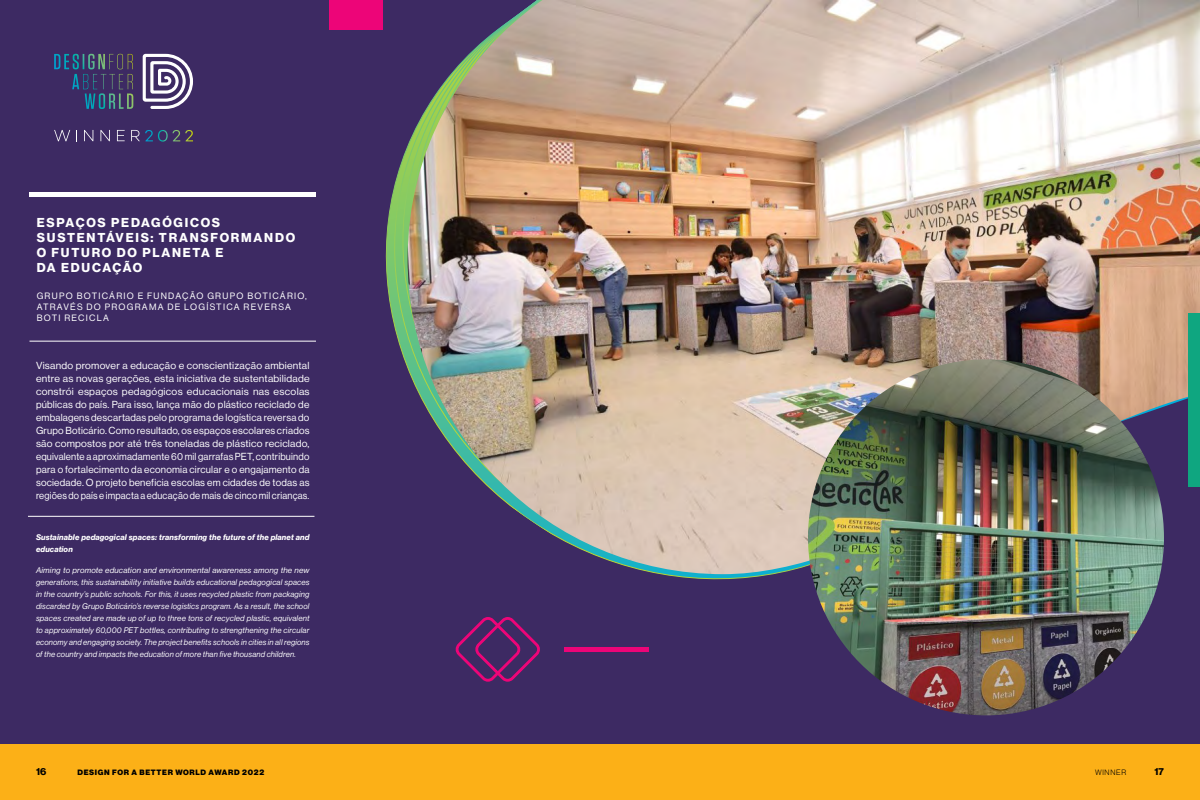
<style>
.page{position:relative;width:1200px;height:800px;background:#3d2a63}
.page>*{position:absolute;margin:0;border:0;box-sizing:border-box;transform-origin:0 0}
.t1{font:12.7px/15.2px "N Haas Grotesk DS Pro 75 Bd";letter-spacing:.14em;color:#fff}
.t2{font:10px/13px "N Haas Grotesk DS Pro 55 Rg";letter-spacing:.02em;color:#fff;text-align:justify;scale:1.04 1}
.t3{font:10px "N Haas Grotesk DS Pro 75 Bd";color:#000}
.t4{font:9px/10.8px "N Haas Grotesk DS Pro 55 Rg";letter-spacing:.14em;color:#fff}
.t5{font:8px/11.9px "N Haas Grotesk DS Pro 56 It";letter-spacing:.02em;color:#fff;text-align:justify;scale:1.05 1}
.t6{font:8px/11.9px "N Haas Grotesk DS Pro 76 Bd It";letter-spacing:.02em;color:#fff}
.t7{font:7.6px "N Haas Grotesk DS Pro 95 Blk";letter-spacing:.09em;color:#000}
.t8{font:7.6px "N Haas Grotesk DS Pro 45 Lt";letter-spacing:.09em;color:#000}
</style>
<div class="page">
<div style="left:0;top:744px;width:1200px;height:56px;background:#fcb017"></div>
<img style="left:408px;top:0;width:792px;height:574px">
<img style="left:808px;top:359px;width:356px;height:356px;border-radius:178px">
<svg style="left:54px;top:54px;width:79px;height:35px"></svg>
<svg style="left:143px;top:54px;width:50px;height:55px"></svg>
<svg style="left:54px;top:130px;width:16px;height:11px"></svg>
<svg style="left:84px;top:130px;width:9px;height:11px"></svg>
<svg style="left:100px;top:130px;width:10px;height:11px"></svg>
<svg style="left:117px;top:130px;width:8px;height:11px"></svg>
<svg style="left:131px;top:130px;width:62px;height:12px"></svg>
<hr style="left:564px;top:647px;width:84px;height:4px;background:#ed0578">
<div style="left:30px;top:192px;width:286px;height:5px;background:#fff"></div>
<svg style="left:455px;top:617px;width:85px;height:65px"></svg>
<div style="left:1188px;top:313px;width:12px;height:174px;background:#0fa680"></div>
<div style="left:330px;top:0;width:53px;height:30px;background:#ed0578"></div>
<hr style="left:28px;top:516px;width:286px;height:1px;background:#fff">
<hr style="left:30px;top:341px;width:286px;height:1px;background:#fff">
<p class="t1" style="left:37px;top:215px;width:260px">ESPAÇOS PEDAGÓGICOS<br>SUSTENTÁVEIS: TRANSFORMANDO<br>O FUTURO DO PLANETA E<br>DA EDUCAÇÃO</p>
<p class="t4" style="left:37px;top:291px;width:272px">GRUPO BOTICÁRIO E FUNDAÇÃO GRUPO BOTICÁRIO,<br>ATRAVÉS DO PROGRAMA DE LOGÍSTICA REVERSA<br>BOTI RECICLA</p>
<p class="t2" style="left:36px;top:359px;width:265px">Visando promover a educação e conscientização ambiental entre as novas gerações, esta iniciativa de sustentabilidade constrói espaços pedagógicos educacionais nas escolas públicas do país. Para isso, lança mão do plástico reciclado de embalagens descartadas pelo programa de logística reversa do Grupo Boticário. Como resultado, os espaços escolares criados são compostos por até três toneladas de plástico reciclado, equivalente a aproximadamente 60 mil garrafas PET, contribuindo para o fortalecimento da economia circular e o engajamento da sociedade. O projeto beneficia escolas em cidades de todas as regiões do país e impacta a educação de mais de cinco mil crianças.</p>
<p class="t6" style="left:36px;top:532px;width:275px">Sustainable pedagogical spaces: transforming the future of the planet and education</p>
<p class="t5" style="left:36px;top:565px;width:262px">Aiming to promote education and environmental awareness among the new generations, this sustainability initiative builds educational pedagogical spaces in the country’s public schools. For this, it uses recycled plastic from packaging discarded by Grupo Boticário’s reverse logistics program. As a result, the school spaces created are made up of up to three tons of recycled plastic, equivalent to approximately 60,000 PET bottles, contributing to strengthening the circular economy and engaging society. The project benefits schools in cities in all regions of the country and impacts the education of more than five thousand children.</p>
<p class="t3" style="left:36px;top:766px;width:12px">16</p>
<p class="t7" style="left:77px;top:767px;width:188px">DESIGN FOR A BETTER WORLD AWARD 2022</p>
<p class="t8" style="left:1095px;top:768px;width:33px">WINNER</p>
<p class="t3" style="left:1154px;top:766px;width:11px">17</p>
</div>
